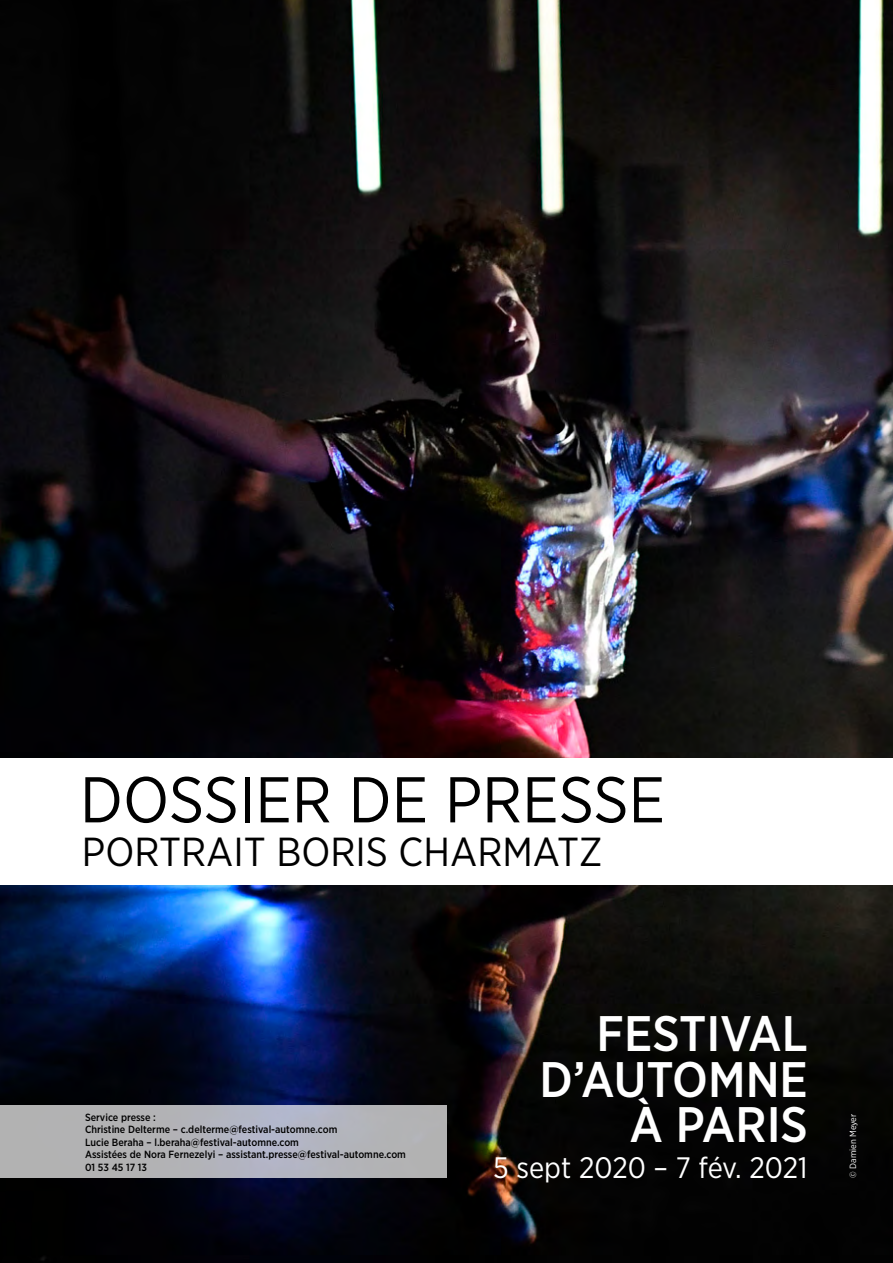
<style>
.page{position:relative;width:893px;height:1263px;background:#fff}
.page>*{position:absolute;margin:0;border:0;box-sizing:border-box;transform-origin:0 0}
.t1{font:64.5px "Gotham Narrow";color:#000}
.t2{font:500 49.8px/45.8px "Gotham Narrow";color:#fff;text-align:right}
.t3{font:40.5px "Gotham Narrow";color:#000}
.t4{font:29.55px "Gotham Narrow";color:#fff}
.t5{font:500 10.35px/12.6px "Gotham Narrow";color:#000}
.t6{font:9px "Gotham Narrow";color:#fff}
</style>
<div class="page">
<img style="left:0;top:0;width:893px;height:1263px">
<div style="left:0;top:758px;width:893px;height:126px;background:#fff"></div>
<svg style="left:0;top:1105px;width:446px;height:73px;background:#b2b3b8"></svg>
<h1 class="t1" style="left:80px;top:760px;width:587px">DOSSIER DE PRESSE</h1>
<h3 class="t3" style="left:82px;top:826px;width:522px">PORTRAIT BORIS CHARMATZ</h3>
<p class="t5" style="left:85px;top:1110px;width:322px">Service presse :<br>Christine Delterme – c.delterme@festival-automne.com<br>Lucie Beraha – l.beraha@festival-automne.com<br>Assistées de Nora Fernezelyi – assistant.presse@festival-automne.com 01 53 45 17 13</p>
<h2 class="t2" style="left:540px;top:1010px;width:270px">FESTIVAL<br>D’AUTOMNE<br>À PARIS</h2>
<h3 class="t4" style="left:493px;top:1149px;width:316px">5 sept 2020 – 7 fév. 2021</h3>
<p class="t6" style="left:847px;top:1178px;width:66px;rotate:-90deg">© Damien Meyer</p>
</div>
